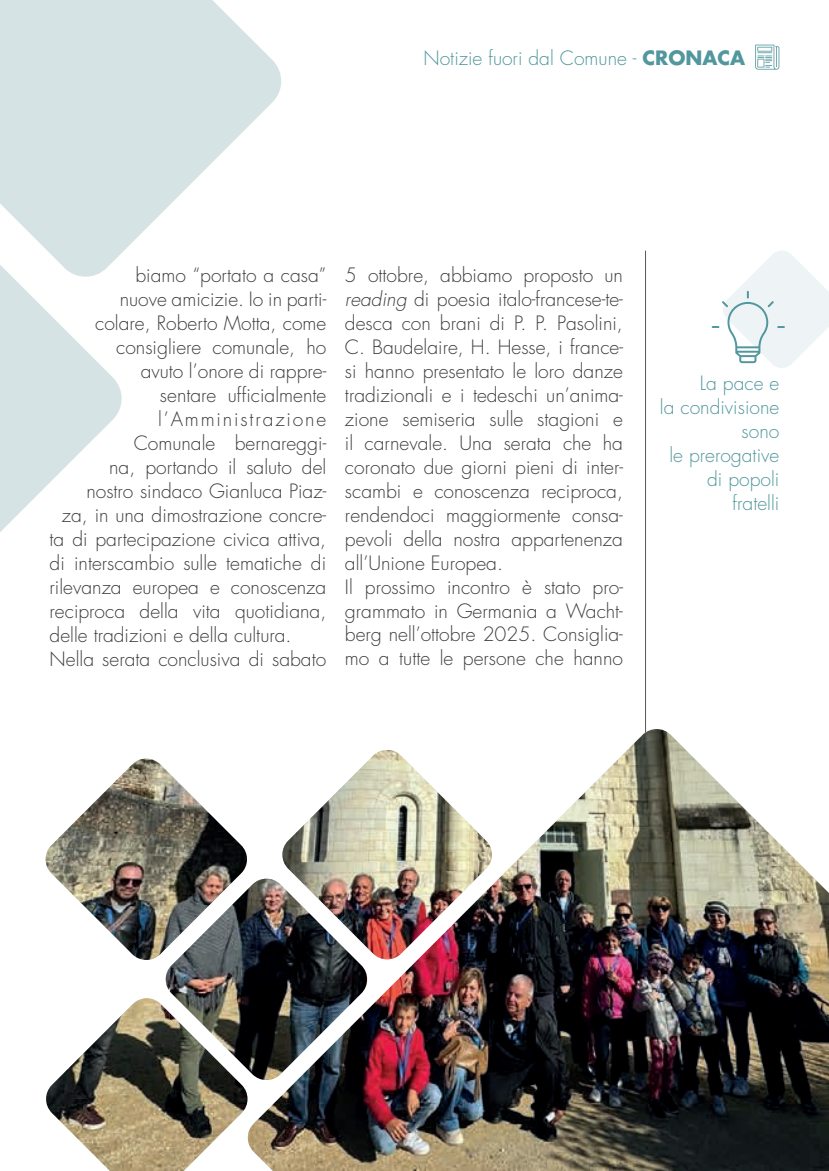
<style>
.page{position:relative;width:829px;height:1171px;background:#fff}
.page>*{position:absolute;margin:0;border:0;box-sizing:border-box;transform-origin:0 0}
.t1{font:300 19.25px/24px "Futura Std";color:#3e3e3f}
.t2{font:300 19.25px/24px "Futura Std";color:#52979d;text-align:right}
.t3{font:300 19.25px "Futura Std";letter-spacing:.095em;color:#3e3e3f}
.s1{font-weight:700}
.s2{font-style:italic}
</style>
<div class="page">
<svg style="left:0;top:280px;width:122px;height:252px;fill:#d6e3e5"></svg>
<svg style="left:0;top:0;width:281px;height:280px;fill:#d6e3e5"></svg>
<hr style="left:645px;top:251px;width:1px;height:538px;background:#57585a">
<svg style="left:711px;top:251px;width:117px;height:117px"></svg>
<svg style="left:755px;top:45px;width:24px;height:25px"></svg>
<img style="left:46px;top:998px;width:200px;height:173px">
<img style="left:164px;top:962px;width:82px;height:120px">
<img style="left:45px;top:758px;width:201px;height:204px">
<img style="left:246px;top:729px;width:582px;height:442px">
<p class="t2" style="left:423px;top:47px;width:323px">Notizie fuori dal Comune - <span class="s1">CRONACA</span></p>
<p class="t1" style="left:135px;top:264px;width:192px">biamo “portato a casa”</p>
<p class="t1" style="left:120px;top:288px;width:208px">nuove amicizie. Io in parti-</p>
<p class="t1" style="left:95px;top:311px;width:232px">colare, Roberto Motta, come</p>
<p class="t1" style="left:116px;top:335px;width:212px">consigliere comunale, ho</p>
<p class="t1" style="left:141px;top:359px;width:187px">avuto l’onore di rappre-</p>
<p class="t1" style="left:160px;top:383px;width:168px">sentare ufficialmente</p>
<p class="t3" style="left:158px;top:407px;width:169px">l’Amministrazione</p>
<p class="t1" style="left:134px;top:431px;width:194px">Comunale bernareggi-</p>
<p class="t1" style="left:109px;top:455px;width:218px">na, portando il saluto del</p>
<p class="t1" style="left:86px;top:479px;width:241px">nostro sindaco Gianluca Piaz-</p>
<p class="t1" style="left:62px;top:503px;width:266px">za, in una dimostrazione concre-</p>
<p class="t1" style="left:50px;top:527px;width:278px">ta di partecipazione civica attiva,</p>
<p class="t1" style="left:50px;top:551px;width:278px">di interscambio sulle tematiche di</p>
<p class="t1" style="left:50px;top:575px;width:278px">rilevanza europea e conoscenza</p>
<p class="t1" style="left:50px;top:599px;width:278px">reciproca della vita quotidiana,</p>
<p class="t1" style="left:50px;top:623px;width:243px">delle tradizioni e della cultura.</p>
<p class="t1" style="left:50px;top:647px;width:278px">Nella serata conclusiva di sabato</p>
<p class="t1" style="left:345px;top:263px;width:279px">5 ottobre, abbiamo proposto un <span class="s2">reading</span> di poesia italo-francese-te&shy;desca con brani di P. P. Pasolini,<br>C. Baudelaire, H. Hesse, i france&shy;si hanno presentato le loro danze tradizionali e i tedeschi un’anima&shy;zione semiseria sulle stagioni e il carnevale. Una serata che ha coronato due giorni pieni di inter&shy;scambi e conoscenza reciproca, rendendoci maggiormente consa&shy;pevoli della nostra appartenenza all’Unione Europea.<br>Il prossimo incontro è stato pro&shy;grammato in Germania a Wacht&shy;berg nell’ottobre 2025. Consiglia&shy;mo a tutte le persone che hanno</p>
<p class="t2" style="left:659px;top:371px;width:121px">La pace e<br>la condivisione sono<br>le prerogative di popoli fratelli</p>
</div>
